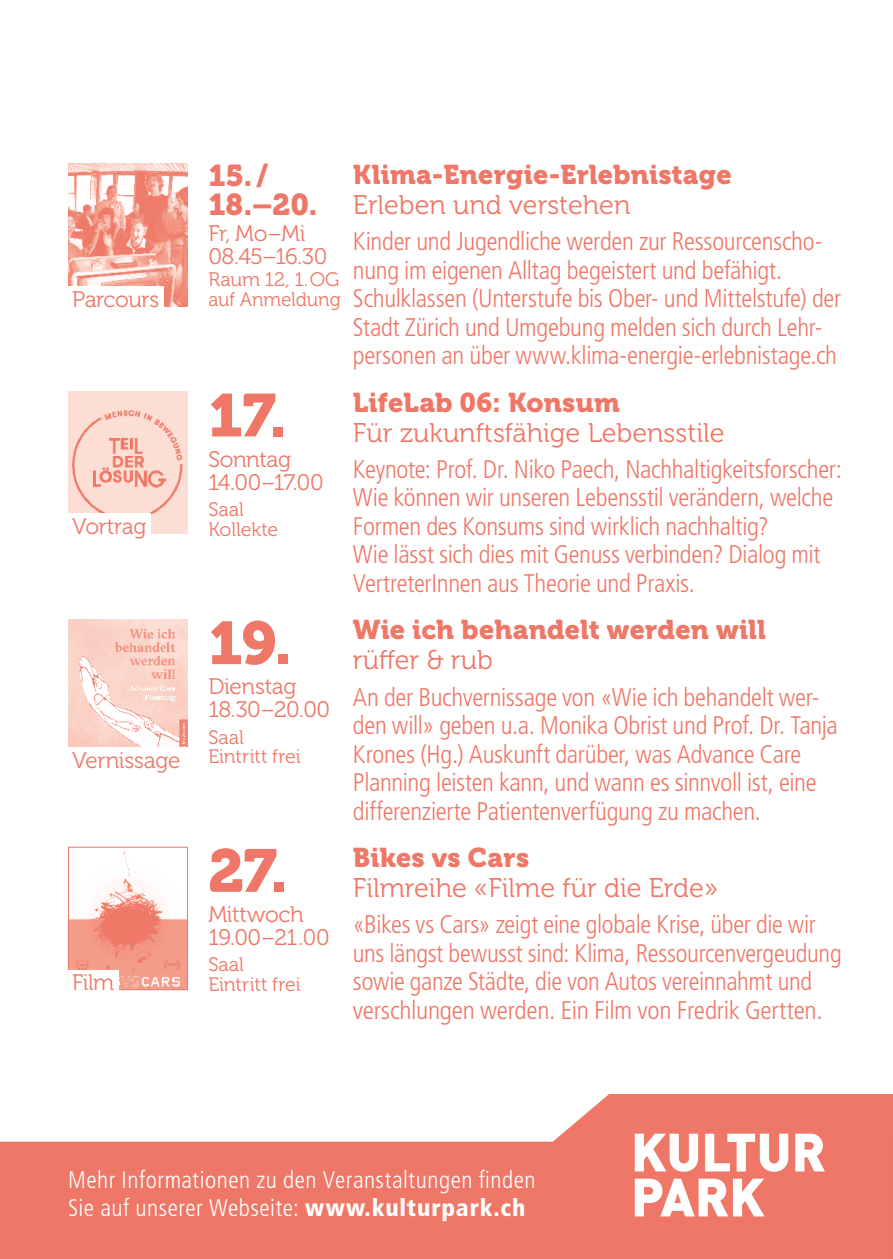
<style>
.page{position:relative;width:893px;height:1259px;background:#fff}
.page>*{position:absolute;margin:0;border:0;box-sizing:border-box;transform-origin:0 0}
.t1{font:60px "Museo 900";color:#ee7767}
.t2{font:30px/28.8px "Museo 900";color:#ee7767}
.t3{font:27px "Museo 300";color:#ee7767}
.t4{font:27px "Museo 900";letter-spacing:.01em;color:#ee7767}
.t5{font:300 condensed 25.5px/28.5px "Frutiger LT";letter-spacing:-.01em;color:#ee7767}
.t6{font:300 condensed 24px/28.8px "Frutiger LT";letter-spacing:.02em;color:#fff}
.t7{font:22.5px/23.1px "Museo 300";letter-spacing:-.02em;color:#ee7767}
.t8{font:19.5px/19.5px "Museo 300";letter-spacing:-.005em;color:#ee7767}
.s1{font-weight:900}
</style>
<div class="page">
<svg style="left:0;top:1094px;width:892px;height:165px;fill:#ee7767"></svg>
<svg style="left:892px;top:1094px;width:1px;height:165px"></svg>
<svg style="left:635px;top:1178px;width:130px;height:38px"></svg>
<svg style="left:635px;top:1133px;width:63px;height:38px"></svg>
<svg style="left:705px;top:1133px;width:83px;height:38px"></svg>
<svg style="left:795px;top:1133px;width:30px;height:38px"></svg>
<img style="left:68px;top:164px;width:119px;height:142px">
<img style="left:68px;top:391px;width:119px;height:143px">
<img style="left:68px;top:619px;width:119px;height:128px">
<img style="left:70px;top:850px;width:116px;height:138px">
<div style="left:68px;top:847px;width:120px;height:143px;border:1px solid #ee7767"></div>
<div style="left:68px;top:287px;width:96px;height:20px;background:#fff"></div>
<div style="left:68px;top:514px;width:83px;height:20px;background:#fff"></div>
<div style="left:68px;top:970px;width:50px;height:20px;background:#fff"></div>
<p class="t7" style="left:72px;top:288px;width:89px">Parcours</p>
<p class="t7" style="left:72px;top:515px;width:76px">Vortrag</p>
<p class="t7" style="left:72px;top:748px;width:110px">Vernissage</p>
<p class="t7" style="left:72px;top:971px;width:43px">Film</p>
<p class="t2" style="left:208px;top:162px;width:111px">15. /<br>18.–20.</p>
<p class="t7" style="left:208px;top:222px;width:120px">Fr, Mo–Mi<br>08.45–16.30</p>
<p class="t8" style="left:208px;top:270px;width:134px">Raum 12, 1.OG auf Anmeldung</p>
<h1 class="t1" style="left:208px;top:381px;width:80px">17.</h1>
<p class="t7" style="left:208px;top:448px;width:117px">Sonntag<br>14.00–17.00</p>
<p class="t8" style="left:208px;top:500px;width:71px">Saal<br>Kollekte</p>
<h1 class="t1" style="left:208px;top:609px;width:85px">19.</h1>
<p class="t7" style="left:208px;top:675px;width:123px">Dienstag<br>18.30–20.00</p>
<p class="t8" style="left:208px;top:727px;width:94px">Saal<br>Eintritt frei</p>
<h1 class="t1" style="left:208px;top:836px;width:81px">27.</h1>
<p class="t7" style="left:208px;top:903px;width:123px">Mittwoch<br>19.00–21.00</p>
<p class="t8" style="left:208px;top:955px;width:94px">Saal<br>Eintritt frei</p>
<p class="t4" style="left:353px;top:159px;width:380px">Klima-Energie-Erlebnistage</p>
<p class="t3" style="left:353px;top:190px;width:279px">Erleben und verstehen</p>
<p class="t5" style="left:353px;top:227px;width:490px">Kinder und Jugendliche werden zur Ressourcenscho&shy;nung im eigenen Alltag begeistert und befähigt.<br>Schulklassen (Unterstufe bis Ober- und Mittelstufe) der Stadt Zürich und Umgebung melden sich durch Lehr&shy;personen an über www.klima-energie-erlebnistage.ch</p>
<p class="t4" style="left:353px;top:387px;width:268px">LifeLab 06: Konsum</p>
<p class="t3" style="left:353px;top:418px;width:373px">Für zukunftsfähige Lebensstile</p>
<p class="t5" style="left:353px;top:455px;width:490px">Keynote: Prof. Dr. Niko Paech, Nachhaltigkeitsforscher:<br>Wie können wir unseren Lebensstil verändern, welche Formen des Konsums sind wirklich nachhaltig?<br>Wie lässt sich dies mit Genuss verbinden? Dialog mit VertreterInnen aus Theorie und Praxis.</p>
<p class="t4" style="left:353px;top:614px;width:415px">Wie ich behandelt werden will</p>
<p class="t3" style="left:353px;top:645px;width:141px">rüffer &amp; rub</p>
<p class="t5" style="left:353px;top:683px;width:486px">An der Buchvernissage von «Wie ich behandelt wer&shy;den will» geben u.a. Monika Obrist und Prof. Dr. Tanja Krones (Hg.) Auskunft darüber, was Advance Care Planning leisten kann, und wann es sinnvoll ist, eine differenzierte Patientenverfügung zu machen.</p>
<p class="t4" style="left:353px;top:842px;width:178px">Bikes vs Cars</p>
<p class="t3" style="left:353px;top:873px;width:367px">Filmreihe «Filme für die Erde»</p>
<p class="t5" style="left:353px;top:910px;width:490px">«Bikes vs Cars» zeigt eine globale Krise, über die wir uns längst bewusst sind: Klima, Ressourcenvergeudung sowie ganze Städte, die von Autos vereinnahmt und verschlungen werden. Ein Film von Fredrik Gertten.</p>
<p class="t6" style="left:68px;top:1165px;width:469px">Mehr Informationen zu den Veranstaltungen finden<br>Sie auf unserer Webseite: <span class="s1">www.kulturpark.ch</span></p>
</div>
